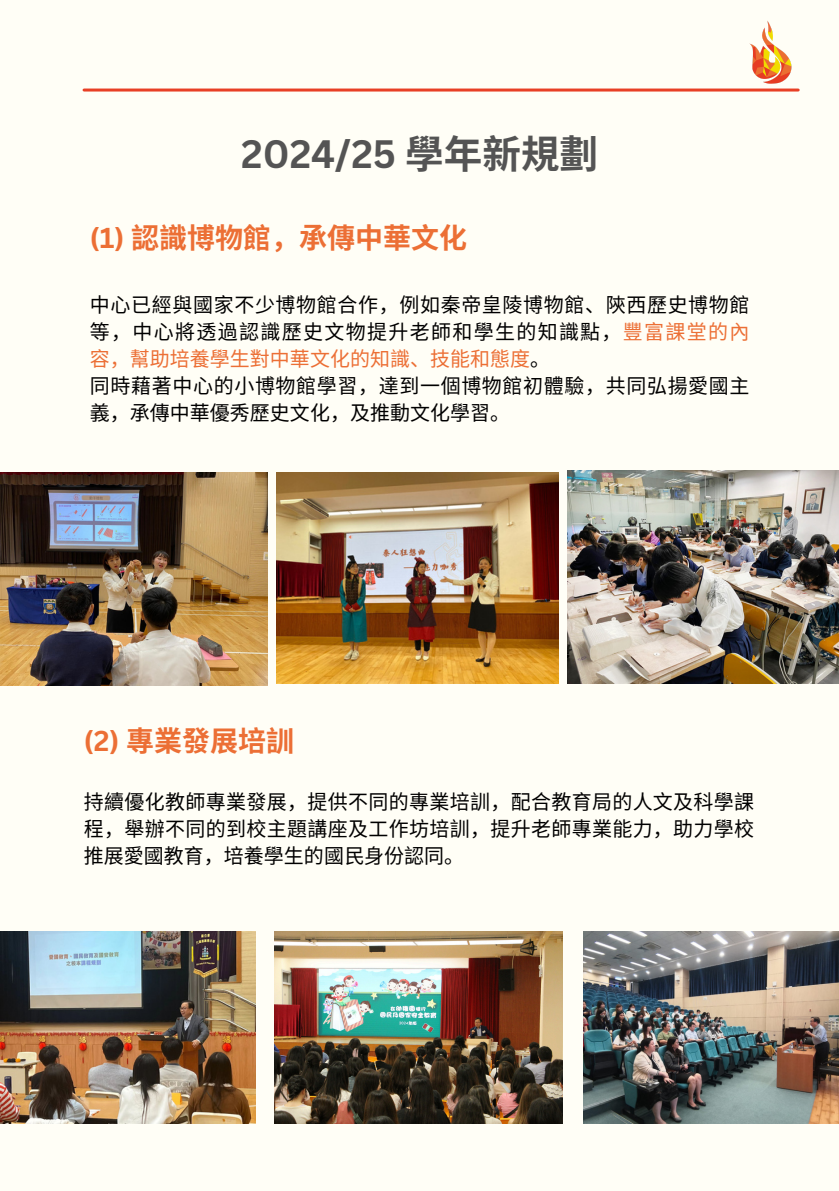
<style>
.page{position:relative;width:839px;height:1191px;background:#fff}
.page>*{position:absolute;margin:0;border:0;box-sizing:border-box;transform-origin:0 0}
.t1{font:700 38.6px "Canva Sans";color:#545454}
.t2{font:700 28px "Noto Sans CJ Ksc";color:#ec6f35}
.t3{font:20px/27px "Noto Sans CJ Ksc";letter-spacing:.015em;color:#000;text-align:justify}
.s1{font-family:"Noto Sans CJ Ksc"}
.s2{font-family:"Canva Sans"}
.s3{color:#ec6f35}
</style>
<div class="page">
<div style="left:0;top:0;width:838px;height:1191px;background:#fffef6"></div>
<img style="left:277px;top:472px;width:282px;height:212px">
<img style="left:567px;top:471px;width:271px;height:213px">
<img style="left:274px;top:931px;width:288px;height:192px">
<img style="left:0;top:932px;width:255px;height:192px">
<img style="left:583px;top:931px;width:255px;height:192px">
<img style="left:0;top:472px;width:268px;height:213px">
<hr style="left:84px;top:89px;width:714px;height:3px;background:#e83f25">
<img style="left:727px;top:21px;width:73px;height:71px">
<p class="t1" style="left:241px;top:127px;width:358px">2024/25 <span class="s1">學年新規劃</span></p>
<p class="t2" style="left:90px;top:215px;width:379px"><span class="s2">(1)</span> 認識博物館，承傳中華文化</p>
<h1 class="t3" style="left:90px;top:290px;width:661px">中心已經與國家不少博物館合作，例如秦帝皇陵博物館、陝西歷史博物館等，中心將透過認識歷史文物提升老師和學生的知識點，<span class="s3">豐富課堂的內容，幫助培養學生對中華文化的知識、技能和態度</span>。</h1>
<h2 class="t3" style="left:90px;top:371px;width:661px">同時藉著中心的小博物館學習，達到一個博物館初體驗，共同弘揚愛國主義，承傳中華優秀歷史文化，及推動文化學習。</h2>
<p class="t2" style="left:84px;top:718px;width:211px"><span class="s2">(2)</span> 專業發展培訓</p>
<p class="t3" style="left:84px;top:787px;width:671px">持續優化教師專業發展，提供不同的專業培訓，配合教育局的人文及科學課程，舉辦不同的到校主題講座及工作坊培訓，提升老師專業能力，助力學校推展愛國教育，培養學生的國民身份認同。</p>
</div>
